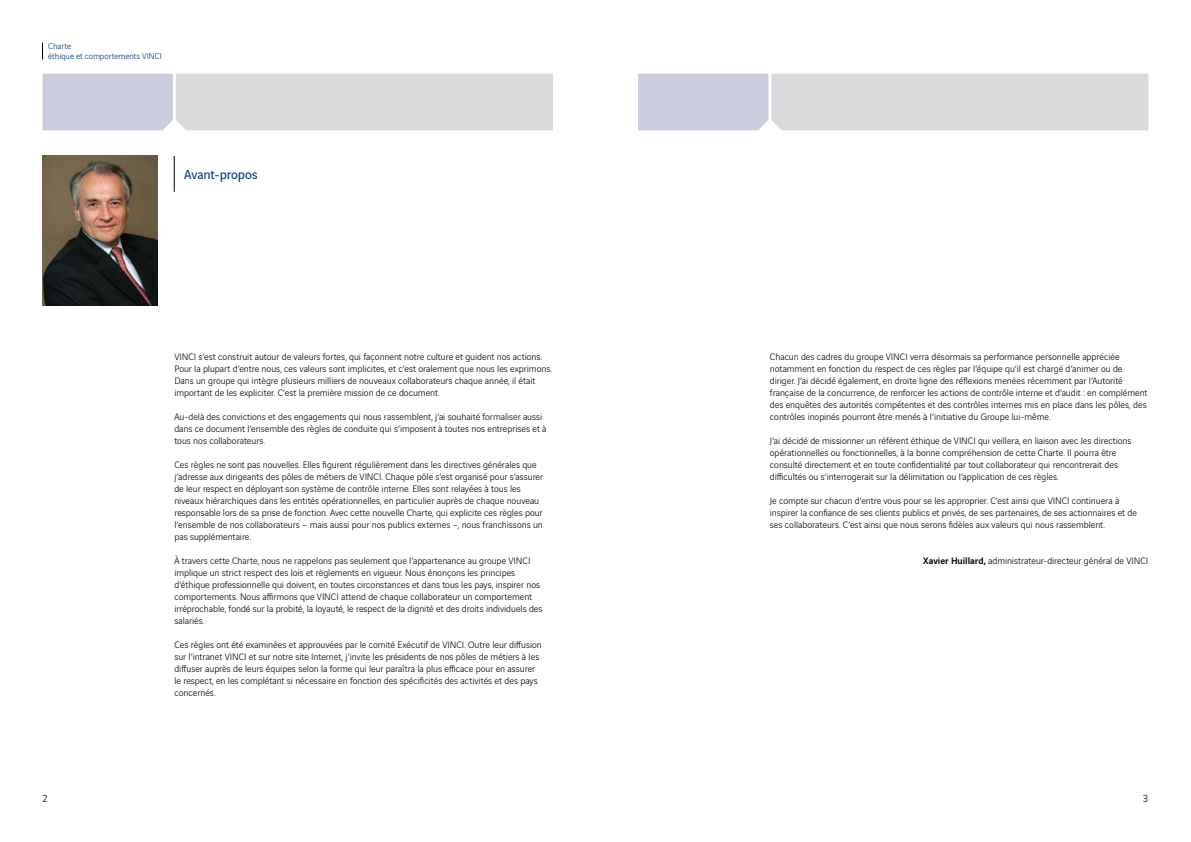
<style>
.page{position:relative;width:1191px;height:842px;background:#fff}
.page>*{position:absolute;margin:0;border:0;box-sizing:border-box;transform-origin:0 0}
.t1{font:14px "Vinci Sans";letter-spacing:-.01em;color:#003882}
.t2{font:300 11px "Vinci Sans";color:#000}
.t3{font:300 10px/12px "Vinci Sans";letter-spacing:-.005em;color:#000}
.t4{font:300 9px/10px "Vinci Sans";letter-spacing:-.005em;color:#003882}
.s1{font-weight:500}
</style>
<div class="page">
<img style="left:43px;top:156px;width:114px;height:149px">
<svg style="left:638px;top:74px;width:510px;height:56px;background:#d6d6dc"></svg>
<svg style="left:43px;top:74px;width:510px;height:56px;background:#d6d6dc"></svg>
<svg style="left:42px;top:43px;width:1px;height:17px"></svg>
<hr style="left:174px;top:156px;width:1px;height:36px;background:#000">
<p class="t4" style="left:48px;top:41px;width:115px">Charte<br>éthique et comportements VINCI</p>
<h1 class="t1" style="left:184px;top:164px;width:75px">Avant-propos</h1>
<p class="t3" style="left:174px;top:350px;width:379px">VINCI s’est construit autour de valeurs fortes, qui façonnent notre culture et guident nos actions.<br>Pour la plupart d’entre nous, ces valeurs sont implicites, et c’est oralement que nous les exprimons.<br>Dans un groupe qui intègre plusieurs milliers de nouveaux collaborateurs chaque année, il était important de les expliciter. C’est la première mission de ce document.</p>
<p class="t3" style="left:174px;top:410px;width:374px">Au-delà des convictions et des engagements qui nous rassemblent, j’ai souhaité formaliser aussi dans ce document l’ensemble des règles de conduite qui s’imposent à toutes nos entreprises et à tous nos collaborateurs.</p>
<p class="t3" style="left:174px;top:458px;width:370px">Ces règles ne sont pas nouvelles. Elles figurent régulièrement dans les directives générales que j’adresse aux dirigeants des pôles de métiers de VINCI. Chaque pôle s’est organisé pour s’assurer de leur respect en déployant son système de contrôle interne. Elles sont relayées à tous les niveaux hiérarchiques dans les entités opérationnelles, en particulier auprès de chaque nouveau responsable lors de sa prise de fonction. Avec cette nouvelle Charte, qui explicite ces règles pour l’ensemble de nos collaborateurs – mais aussi pour nos publics externes –, nous franchissons un pas supplémentaire.</p>
<p class="t3" style="left:174px;top:554px;width:370px">À travers cette Charte, nous ne rappelons pas seulement que l’appartenance au groupe VINCI implique un strict respect des lois et règlements en vigueur. Nous énonçons les principes d’éthique professionnelle qui doivent, en toutes circonstances et dans tous les pays, inspirer nos comportements. Nous affirmons que VINCI attend de chaque collaborateur un comportement irréprochable, fondé sur la probité, la loyauté, le respect de la dignité et des droits individuels des salariés.</p>
<p class="t3" style="left:174px;top:638px;width:369px">Ces règles ont été examinées et approuvées par le comité Exécutif de VINCI. Outre leur diffusion sur l’intranet VINCI et sur notre site Internet, j’invite les présidents de nos pôles de métiers à les diffuser auprès de leurs équipes selon la forme qui leur paraîtra la plus efficace pour en assurer le respect, en les complétant si nécessaire en fonction des spécificités des activités et des pays concernés.</p>
<p class="t3" style="left:770px;top:350px;width:379px">Chacun des cadres du groupe VINCI verra désormais sa performance personnelle appréciée notamment en fonction du respect de ces règles par l’équipe qu’il est chargé d’animer ou de diriger. J’ai décidé également, en droite ligne des réflexions menées récemment par l’Autorité française de la concurrence, de renforcer les actions de contrôle interne et d’audit : en complément des enquêtes des autorités compétentes et des contrôles internes mis en place dans les pôles, des contrôles inopinés pourront être menés à l’initiative du Groupe lui-même.</p>
<p class="t3" style="left:770px;top:434px;width:363px">J’ai décidé de missionner un référent éthique de VINCI qui veillera, en liaison avec les directions opérationnelles ou fonctionnelles, à la bonne compréhension de cette Charte. Il pourra être consulté directement et en toute confidentialité par tout collaborateur qui rencontrerait des difficultés ou s’interrogerait sur la délimitation ou l’application de ces règles.</p>
<p class="t3" style="left:770px;top:494px;width:369px">Je compte sur chacun d’entre vous pour se les approprier. C’est ainsi que VINCI continuera à inspirer la confiance de ses clients publics et privés, de ses partenaires, de ses actionnaires et de ses collaborateurs. C’est ainsi que nous serons fidèles aux valeurs qui nous rassemblent.</p>
<p class="t3" style="left:923px;top:554px;width:227px"><span class="s1">Xavier Huillard,</span> administrateur-directeur général de VINCI</p>
<p class="t2" style="left:43px;top:791px;width:7px">2</p>
<p class="t2" style="left:1143px;top:791px;width:7px">3</p>
</div>
